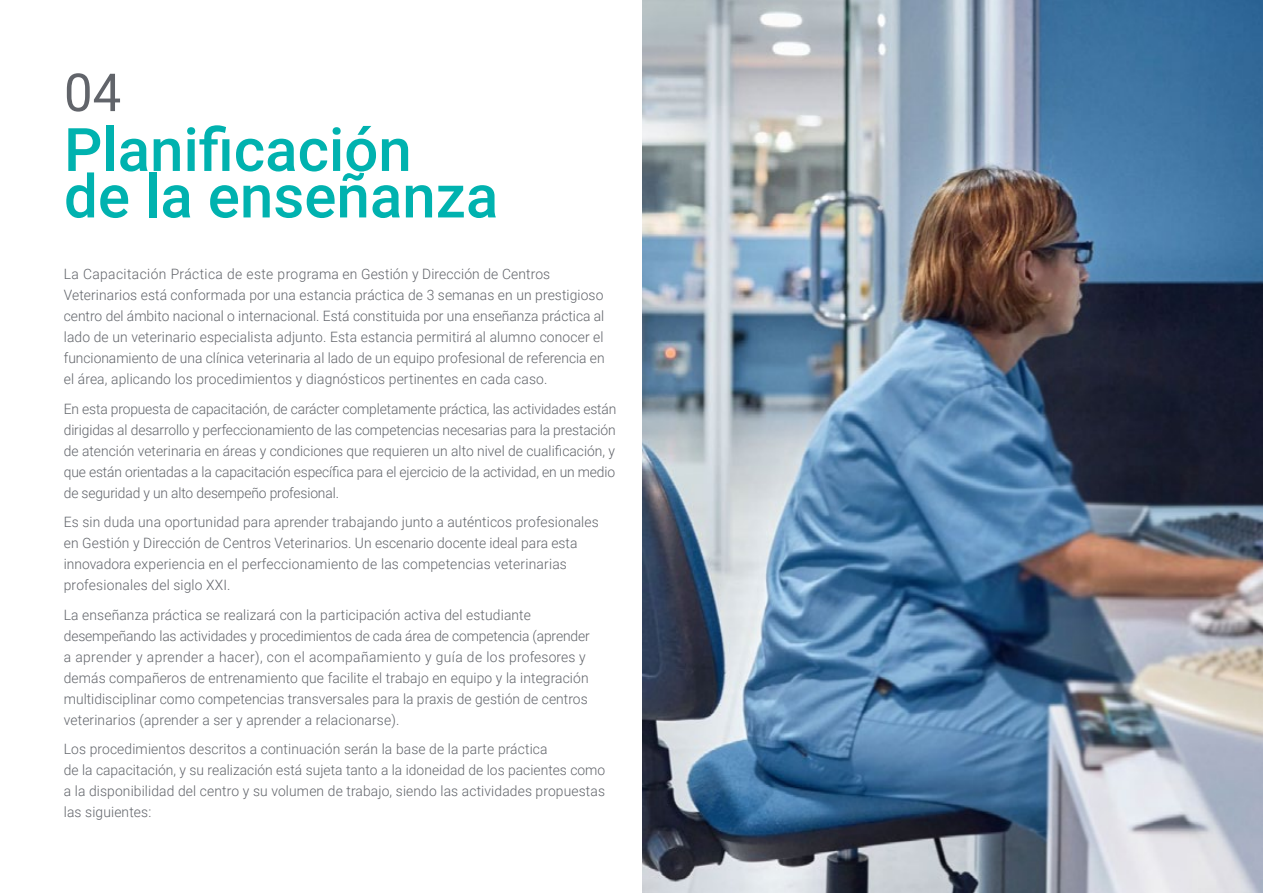
<style>
.page{position:relative;width:1263px;height:893px;background:#fff}
.page>*{position:absolute;margin:0;border:0;box-sizing:border-box;transform-origin:0 0}
.t1{font:500 60px/46.5px "Roboto";color:#00b2af}
.t2{font:52.5px "Roboto";color:#61646a}
.t3{font:300 14.25px/21px "Roboto";letter-spacing:.01em;color:#61646a}
</style>
<div class="page">
<img style="left:642px;top:0;width:621px;height:893px">
<h2 class="t2" style="left:64px;top:56px;width:59px">04</h2>
<h1 class="t1" style="left:64px;top:124px;width:436px">Planificación<br>de la enseñanza</h1>
<p class="t3" style="left:64px;top:263px;width:542px">La Capacitación Práctica de este programa en Gestión y Dirección de Centros Veterinarios está conformada por una estancia práctica de 3 semanas en un prestigioso centro del ámbito nacional o internacional. Está constituida por una enseñanza práctica al lado de un veterinario especialista adjunto. Esta estancia permitirá al alumno conocer el funcionamiento de una clínica veterinaria al lado de un equipo profesional de referencia en el área, aplicando los procedimientos y diagnósticos pertinentes en cada caso.</p>
<p class="t3" style="left:64px;top:397px;width:554px;text-align:justify">En esta propuesta de capacitación, de carácter completamente práctica, las actividades están dirigidas al desarrollo y perfeccionamiento de las competencias necesarias para la prestación de atención veterinaria en áreas y condiciones que requieren un alto nivel de cualificación, y que están orientadas a la capacitación específica para el ejercicio de la actividad, en un medio de seguridad y un alto desempeño profesional.</p>
<p class="t3" style="left:64px;top:511px;width:536px">Es sin duda una oportunidad para aprender trabajando junto a auténticos profesionales en Gestión y Dirección de Centros Veterinarios. Un escenario docente ideal para esta innovadora experiencia en el perfeccionamiento de las competencias veterinarias profesionales del siglo XXI.</p>
<p class="t3" style="left:64px;top:604px;width:527px">La enseñanza práctica se realizará con la participación activa del estudiante desempeñando las actividades y procedimientos de cada área de competencia (aprender a aprender y aprender a hacer), con el acompañamiento y guía de los profesores y demás compañeros de entrenamiento que facilite el trabajo en equipo y la integración multidisciplinar como competencias transversales para la praxis de gestión de centros veterinarios (aprender a ser y aprender a relacionarse).</p>
<p class="t3" style="left:64px;top:738px;width:543px">Los procedimientos descritos a continuación serán la base de la parte práctica<br>de la capacitación, y su realización está sujeta tanto a la idoneidad de los pacientes como a la disponibilidad del centro y su volumen de trabajo, siendo las actividades propuestas las siguientes:</p>
</div>
